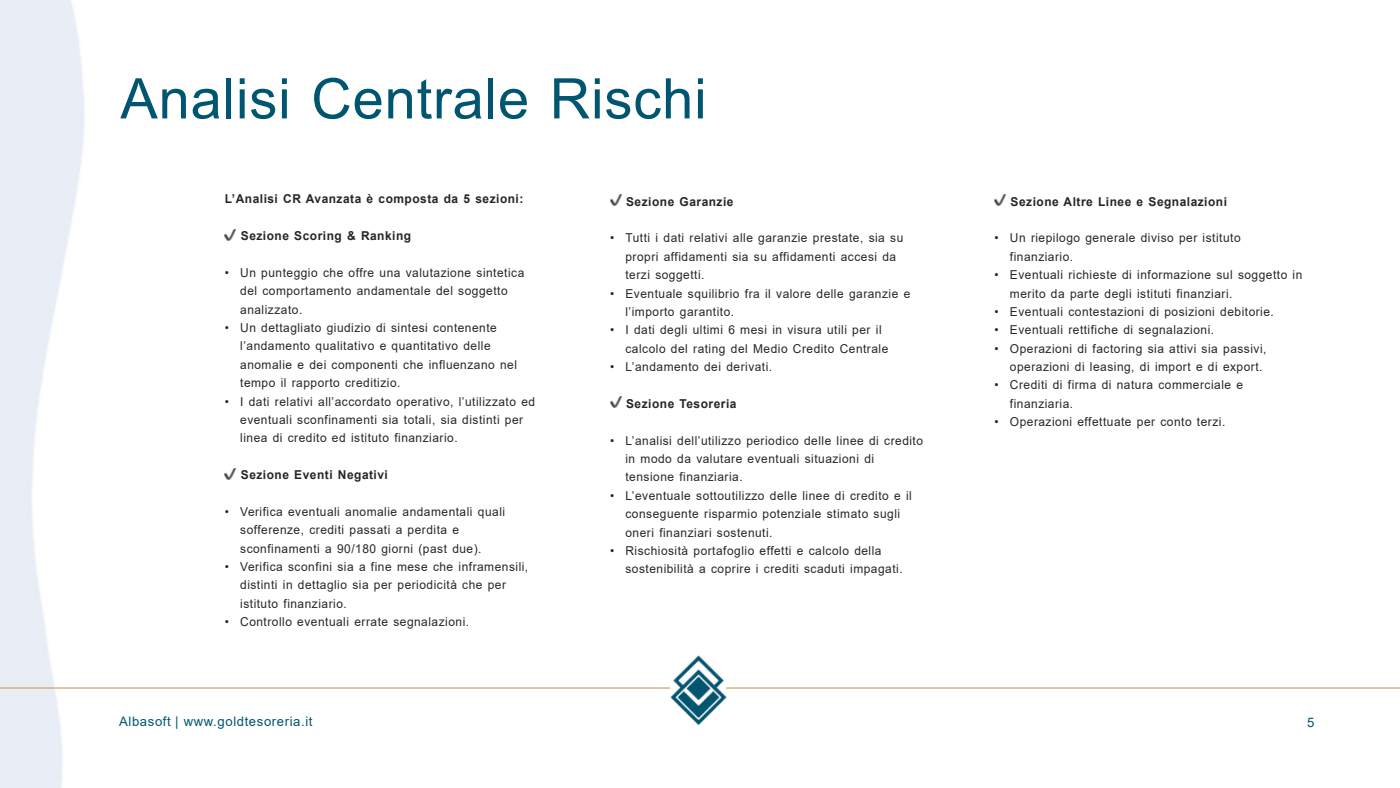
<style>
.page{position:relative;width:1400px;height:788px;background:#fff}
.page>*{position:absolute;margin:0;border:0;box-sizing:border-box;transform-origin:0 0}
.t1{font:56px "Arial";letter-spacing:.015em;color:#005670}
.t2{font:13.12px "Arial";letter-spacing:.045em;color:#005670}
.t3{font:12.25px/18.4px "Arial";letter-spacing:.04em;color:#262626}
.t4{font:700 12.25px "Arial";letter-spacing:.04em;color:#262626}
</style>
<div class="page">
<hr style="left:0;top:687px;width:1400px;height:1px;background:#c8ae71">
<img style="left:671px;top:655px;width:58px;height:70px">
<svg style="left:610px;top:397px;width:11px;height:11px"></svg>
<svg style="left:610px;top:194px;width:11px;height:11px"></svg>
<svg style="left:225px;top:229px;width:11px;height:11px"></svg>
<svg style="left:225px;top:468px;width:11px;height:11px"></svg>
<svg style="left:995px;top:194px;width:11px;height:11px"></svg>
<h1 class="t1" style="left:120px;top:78px;width:588px">Analisi Centrale Rischi</h1>
<p class="t4" style="left:225px;top:194px;width:300px">L’Analisi CR Avanzata è composta da 5 sezioni:</p>
<p class="t4" style="left:241px;top:231px;width:172px">Sezione Scoring &amp; Ranking</p>
<p class="t3" style="left:240px;top:264px;width:286px;text-indent:-15px">• Un punteggio che offre una valutazione sintetica del comportamento andamentale del soggetto analizzato.</p>
<p class="t3" style="left:240px;top:320px;width:278px;text-indent:-15px">• Un dettagliato giudizio di sintesi contenente l’andamento qualitativo e quantitativo delle anomalie e dei componenti che influenzano nel tempo il rapporto creditizio.</p>
<p class="t3" style="left:240px;top:393px;width:296px;text-indent:-15px">• I dati relativi all’accordato operativo, l’utilizzato ed eventuali sconfinamenti sia totali, sia distinti per linea di credito ed istituto finanziario.</p>
<p class="t4" style="left:241px;top:470px;width:149px">Sezione Eventi Negativi</p>
<p class="t3" style="left:240px;top:503px;width:266px;text-indent:-15px">• Verifica eventuali anomalie andamentali quali sofferenze, crediti passati a perdita e sconfinamenti a 90/180 giorni (past due).</p>
<p class="t3" style="left:240px;top:558px;width:290px;text-indent:-15px">• Verifica sconfini sia a fine mese che inframensili, distinti in dettaglio sia per periodicità che per istituto finanziario.</p>
<p class="t3" style="left:225px;top:614px;width:246px">• Controllo eventuali errate segnalazioni.</p>
<p class="t2" style="left:119px;top:716px;width:195px">Albasoft | www.goldtesoreria.it</p>
<p class="t4" style="left:626px;top:197px;width:109px">Sezione Garanzie</p>
<p class="t3" style="left:626px;top:230px;width:279px;text-indent:-15px">• Tutti i dati relativi alle garanzie prestate, sia su propri affidamenti sia su affidamenti accesi da terzi soggetti.</p>
<p class="t3" style="left:626px;top:285px;width:286px;text-indent:-15px">• Eventuale squilibrio fra il valore delle garanzie e l’importo garantito.</p>
<p class="t3" style="left:626px;top:322px;width:264px;text-indent:-15px">• I dati degli ultimi 6 mesi in visura utili per il calcolo del rating del Medio Credito Centrale</p>
<p class="t3" style="left:610px;top:358px;width:164px">• L’andamento dei derivati.</p>
<p class="t4" style="left:626px;top:399px;width:112px">Sezione Tesoreria</p>
<p class="t3" style="left:626px;top:432px;width:299px;text-indent:-15px">• L’analisi dell’utilizzo periodico delle linee di credito in modo da valutare eventuali situazioni di tensione finanziaria.</p>
<p class="t3" style="left:626px;top:487px;width:288px;text-indent:-15px">• L’eventuale sottoutilizzo delle linee di credito e il conseguente risparmio potenziale stimato sugli oneri finanziari sostenuti.</p>
<p class="t3" style="left:626px;top:542px;width:279px;text-indent:-15px">• Rischiosità portafoglio effetti e calcolo della sostenibilità a coprire i crediti scaduti impagati.</p>
<p class="t4" style="left:1011px;top:197px;width:218px">Sezione Altre Linee e Segnalazioni</p>
<p class="t3" style="left:1010px;top:230px;width:232px;text-indent:-15px">• Un riepilogo generale diviso per istituto finanziario.</p>
<p class="t3" style="left:1010px;top:267px;width:294px;text-indent:-15px">• Eventuali richieste di informazione sul soggetto in merito da parte degli istituti finanziari.</p>
<p class="t3" style="left:995px;top:303px;width:281px">• Eventuali contestazioni di posizioni debitorie.</p>
<p class="t3" style="left:995px;top:322px;width:221px">• Eventuali rettifiche di segnalazioni.</p>
<p class="t3" style="left:1010px;top:340px;width:258px;text-indent:-15px">• Operazioni di factoring sia attivi sia passivi, operazioni di leasing, di import e di export.</p>
<p class="t3" style="left:1010px;top:377px;width:235px;text-indent:-15px">• Crediti di firma di natura commerciale e finanziaria.</p>
<p class="t3" style="left:995px;top:414px;width:232px">• Operazioni effettuate per conto terzi.</p>
<p class="t2" style="left:1307px;top:717px;width:9px">5</p>
</div>
